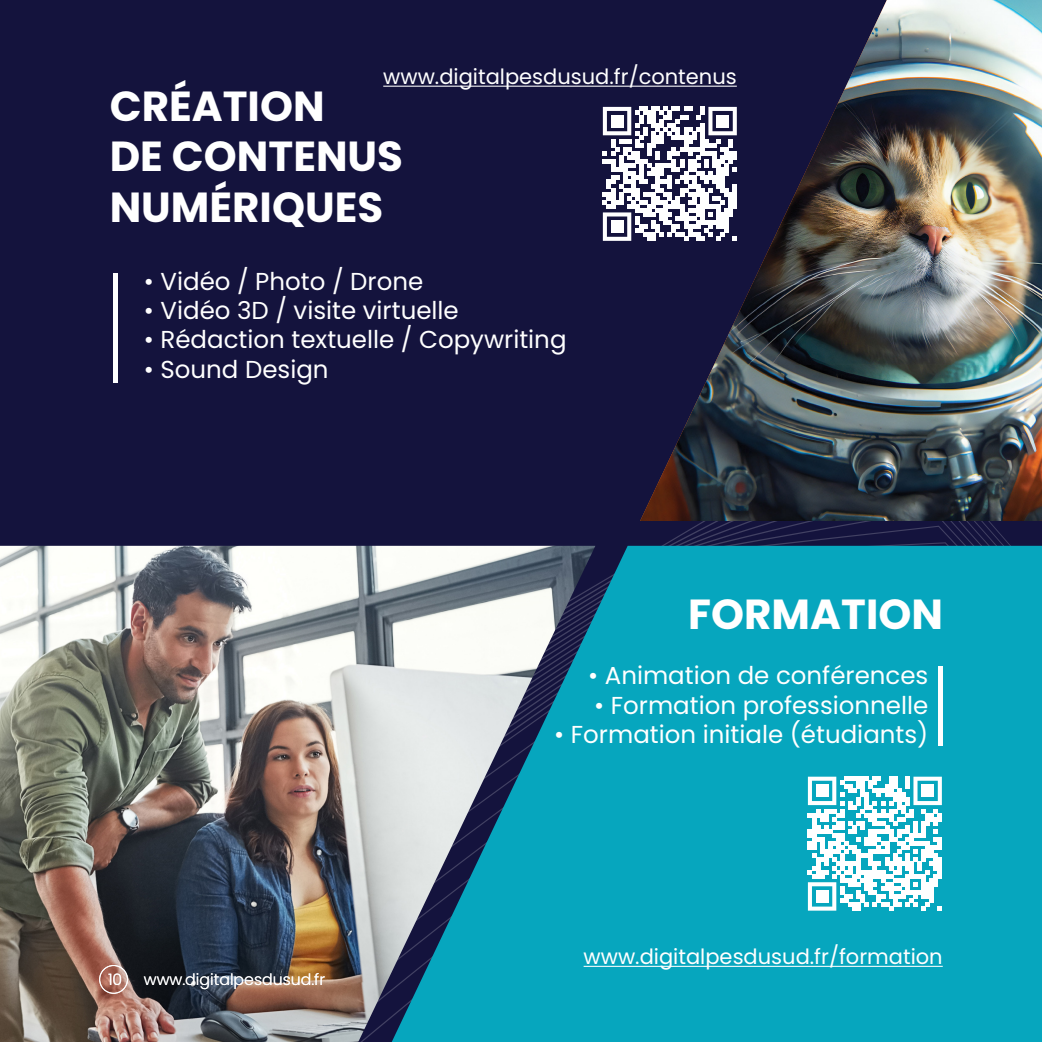
<style>
.page{position:relative;width:1042px;height:1042px;background:#14133d}
.page>*{position:absolute;margin:0;border:0;box-sizing:border-box;transform-origin:0 0}
.t1{font:700 42px "Poppins";color:#fff}
.t2{font:24.5px "Poppins";color:#fff}
.t3{font:21px "Poppins";color:#fff}
.t4{font:300 15.75px "Poppins";color:#fff}
</style>
<div class="page">
<hr style="left:383px;top:86px;width:354px;height:1px;background:#fff">
<div style="left:113px;top:273px;width:5px;height:110px;background:#fff"></div>
<img style="left:0;top:546px;width:392px;height:496px">
<svg style="left:392px;top:546px;width:650px;height:496px;background:#25a5bb"></svg>
<hr style="left:583px;top:966px;width:360px;height:1px;background:#fff">
<div style="left:938px;top:666px;width:5px;height:80px;background:#fff"></div>
<img style="left:640px;top:0;width:402px;height:521px">
<svg style="left:808px;top:776px;width:134px;height:134px;background:#98dae4"></svg>
<div style="left:816px;top:890px;width:12px;height:12px;background:#fff"></div>
<svg style="left:603px;top:107px;width:134px;height:134px"></svg>
<div style="left:611px;top:221px;width:12px;height:12px;background:#fff"></div>
<div style="left:99px;top:965px;width:29px;height:28px;border:1px solid #fff;border-radius:50%"></div>
<p class="t3" style="left:383px;top:65px;width:355px">www.digitalpesdusud.fr/contenus</p>
<p class="t1" style="left:110px;top:82px;width:216px">CRÉATION</p>
<p class="t1" style="left:110px;top:132px;width:295px">DE CONTENUS</p>
<p class="t1" style="left:110px;top:183px;width:275px">NUMÉRIQUES</p>
<p class="t2" style="left:144px;top:267px;width:281px">• Vidéo / Photo / Drone</p>
<p class="t2" style="left:144px;top:296px;width:316px">• Vidéo 3D / visite virtuelle</p>
<p class="t2" style="left:144px;top:326px;width:424px">• Rédaction textuelle / Copywriting</p>
<p class="t2" style="left:144px;top:355px;width:186px">• Sound Design</p>
<p class="t1" style="left:688px;top:590px;width:256px">FORMATION</p>
<p class="t2" style="left:588px;top:661px;width:342px">• Animation de conférences</p>
<p class="t2" style="left:594px;top:691px;width:336px">• Formation professionnelle</p>
<p class="t2" style="left:554px;top:720px;width:376px">• Formation initiale (étudiants)</p>
<p class="t4" style="left:108px;top:970px;width:16px">10</p>
<p class="t4" style="left:144px;top:970px;width:183px">www.digitalpesdusud.fr</p>
<p class="t3" style="left:583px;top:944px;width:361px">www.digitalpesdusud.fr/formation</p>
</div>
